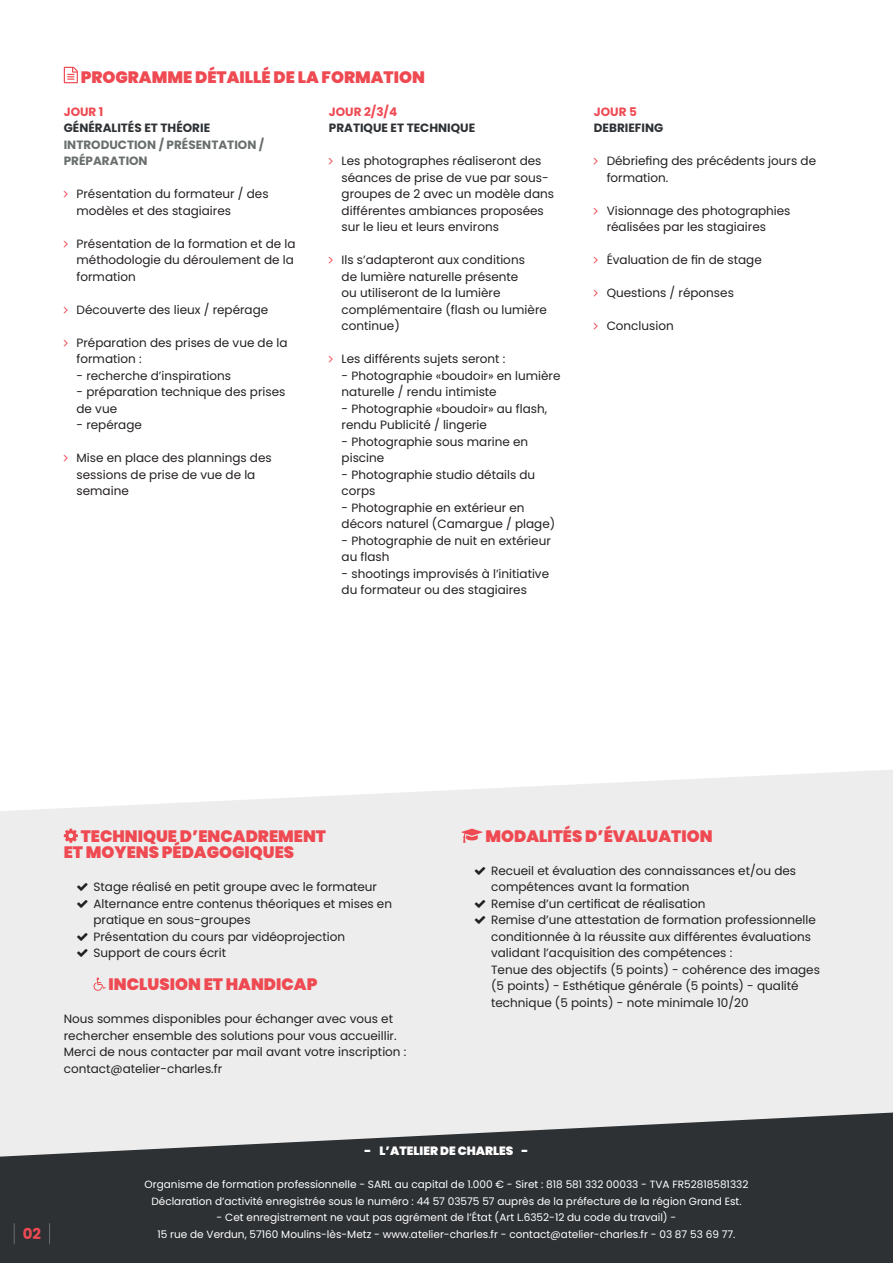
<style>
.page{position:relative;width:893px;height:1263px;background:#fff}
.page>*{position:absolute;margin:0;border:0;box-sizing:border-box;transform-origin:0 0}
.Titre{font:900 16.5px/16.5px "Poppins";color:#ef4952}
.t1{font:700 15px "Poppins";color:#ef4952}
.t2{font:12px/16.5px "Poppins";color:#231f20}
.Jour{font:700 12px/16.5px "Poppins";color:#696d6e}
.Jour-2{font:700 12px/16.5px "Poppins";color:#2e3134}
.t3{font:900 12px "Poppins";color:#fff}
.t4{font:10.5px "Poppins";color:#fff}
.s1{color:#ef4952}
.s2{color:#2e3134}
</style>
<div class="page">
<div style="left:0;top:770px;width:893px;height:342px;background:#ecedec"></div>
<svg style="left:0;top:1112px;width:893px;height:151px;fill:#2e3134"></svg>
<svg style="left:64px;top:67px;width:14px;height:16px"></svg>
<svg style="left:64px;top:829px;width:14px;height:14px"></svg>
<svg style="left:94px;top:977px;width:12px;height:14px"></svg>
<svg style="left:461px;top:829px;width:22px;height:14px"></svg>
<svg style="left:14px;top:1223px;width:1px;height:21px"></svg>
<svg style="left:49px;top:1223px;width:1px;height:21px"></svg>
<svg style="left:77px;top:883px;width:11px;height:8px"></svg>
<svg style="left:77px;top:899px;width:11px;height:8px"></svg>
<svg style="left:77px;top:932px;width:11px;height:8px"></svg>
<svg style="left:77px;top:949px;width:11px;height:8px"></svg>
<svg style="left:475px;top:866px;width:10px;height:8px"></svg>
<svg style="left:475px;top:899px;width:10px;height:8px"></svg>
<svg style="left:475px;top:916px;width:10px;height:8px"></svg>
<p class="Titre" style="left:81px;top:69px;width:346px">PROGRAMME DÉTAILLÉ DE LA FORMATION</p>
<p class="Jour" style="left:64px;top:103px;width:202px"><span class="s1">JOUR 1<br></span><span class="s2">GÉNÉRALITÉS ET THÉORIE<br></span>INTRODUCTION / PRÉSENTATION /<br>PRÉPARATION</p>
<p class="t2" style="left:77px;top:186px;width:194px">Présentation du formateur / des modèles et des stagiaires</p>
<p class="t2" style="left:77px;top:235px;width:220px">Présentation de la formation et de la méthodologie du déroulement de la formation</p>
<p class="t2" style="left:77px;top:301px;width:193px">Découverte des lieux / repérage</p>
<p class="t2" style="left:77px;top:334px;width:212px">Préparation des prises de vue de la formation :</p>
<p class="t2" style="left:77px;top:367px;width:156px">- recherche d’inspirations</p>
<p class="t2" style="left:77px;top:384px;width:210px">- préparation technique des prises de vue</p>
<p class="t2" style="left:77px;top:417px;width:67px">- repérage</p>
<p class="t2" style="left:77px;top:450px;width:197px">Mise en place des plannings des sessions de prise de vue de la semaine</p>
<p class="Jour-2" style="left:329px;top:103px;width:148px"><span class="s1">JOUR 2/3/4<br></span>PRATIQUE ET TECHNIQUE</p>
<p class="t2" style="left:342px;top:153px;width:214px">Les photographes réaliseront des séances de prise de vue par sous&shy;groupes de 2 avec un modèle dans différentes ambiances proposées sur le lieu et leurs environs</p>
<p class="t2" style="left:342px;top:252px;width:207px">Ils s’adapteront aux conditions<br>de lumière naturelle présente<br>ou utiliseront de la lumière complémentaire (flash ou lumière continue)</p>
<p class="t2" style="left:342px;top:351px;width:165px">Les différents sujets seront :</p>
<p class="t2" style="left:342px;top:367px;width:220px">- Photographie «boudoir» en lumière naturelle / rendu intimiste</p>
<p class="t2" style="left:342px;top:400px;width:207px">- Photographie «boudoir» au flash, rendu Publicité / lingerie</p>
<p class="t2" style="left:342px;top:433px;width:188px">- Photographie sous marine en piscine</p>
<p class="t2" style="left:342px;top:466px;width:195px">- Photographie studio détails du corps</p>
<p class="t2" style="left:342px;top:499px;width:215px">- Photographie en extérieur en décors naturel (Camargue / plage)</p>
<p class="t2" style="left:342px;top:532px;width:211px">- Photographie de nuit en extérieur au flash</p>
<p class="t2" style="left:342px;top:565px;width:209px">- shootings improvisés à l’initiative du formateur ou des stagiaires</p>
<p class="Jour-2" style="left:594px;top:103px;width:71px"><span class="s1">JOUR 5<br></span>DEBRIEFING</p>
<p class="t2" style="left:607px;top:153px;width:211px">Débriefing des précédents jours de formation.</p>
<p class="t2" style="left:607px;top:202px;width:185px">Visionnage des photographies réalisées par les stagiaires</p>
<p class="t2" style="left:607px;top:252px;width:157px">Évaluation de fin de stage</p>
<p class="t2" style="left:607px;top:285px;width:129px">Questions / réponses</p>
<p class="t2" style="left:607px;top:318px;width:69px">Conclusion</p>
<p class="Titre" style="left:64px;top:828px;width:264px;text-indent:17px">TECHNIQUE D’ENCADREMENT<br>ET MOYENS PÉDAGOGIQUES</p>
<p class="t2" style="left:94px;top:879px;width:285px">Stage réalisé en petit groupe avec le formateur</p>
<p class="t2" style="left:94px;top:895px;width:300px">Alternance entre contenus théoriques et mises en pratique en sous-groupes</p>
<p class="t2" style="left:94px;top:928px;width:253px">Présentation du cours par vidéoprojection</p>
<p class="t2" style="left:94px;top:945px;width:134px">Support de cours écrit</p>
<p class="Titre" style="left:109px;top:976px;width:210px">INCLUSION ET HANDICAP</p>
<p class="t2" style="left:64px;top:1011px;width:344px">Nous sommes disponibles pour échanger avec vous et rechercher ensemble des solutions pour vous accueillir.<br>Merci de nous contacter par mail avant votre inscription : contact@atelier-charles.fr</p>
<p class="Titre" style="left:485px;top:828px;width:229px">MODALITÉS D’ÉVALUATION</p>
<p class="t2" style="left:491px;top:862px;width:306px">Recueil et évaluation des connaissances et/ou des compétences avant la formation</p>
<p class="t2" style="left:491px;top:895px;width:216px">Remise d’un certificat de réalisation</p>
<p class="t2" style="left:491px;top:912px;width:330px">Remise d’une attestation de formation professionnelle conditionnée à la réussite aux différentes évaluations validant l’acquisition des compétences :<br>Tenue des objectifs (5 points) - cohérence des images (5 points) - Esthétique générale (5 points) - qualité technique (5 points) - note minimale 10/20</p>
<p class="t3" style="left:364px;top:1144px;width:166px">- L’ATELIER DE CHARLES -</p>
<p class="t4" style="left:145px;top:1178px;width:605px">Organisme de formation professionnelle - SARL au capital de 1.000 € - Siret : 818 581 332 00033 - TVA FR52818581332</p>
<p class="t4" style="left:151px;top:1195px;width:592px">Déclaration d’activité enregistrée sous le numéro : 44 57 03575 57 auprès de la préfecture de la région Grand Est.</p>
<p class="t4" style="left:217px;top:1211px;width:461px">- Cet enregistrement ne vaut pas agrément de l’État (Art L.6352-12 du code du travail) -</p>
<p class="t1" style="left:23px;top:1225px;width:20px">02</p>
<p class="t4" style="left:157px;top:1228px;width:579px">15 rue de Verdun, 57160 Moulins-lès-Metz - www.atelier-charles.fr - contact@atelier-charles.fr - 03 87 53 69 77.</p>
</div>
